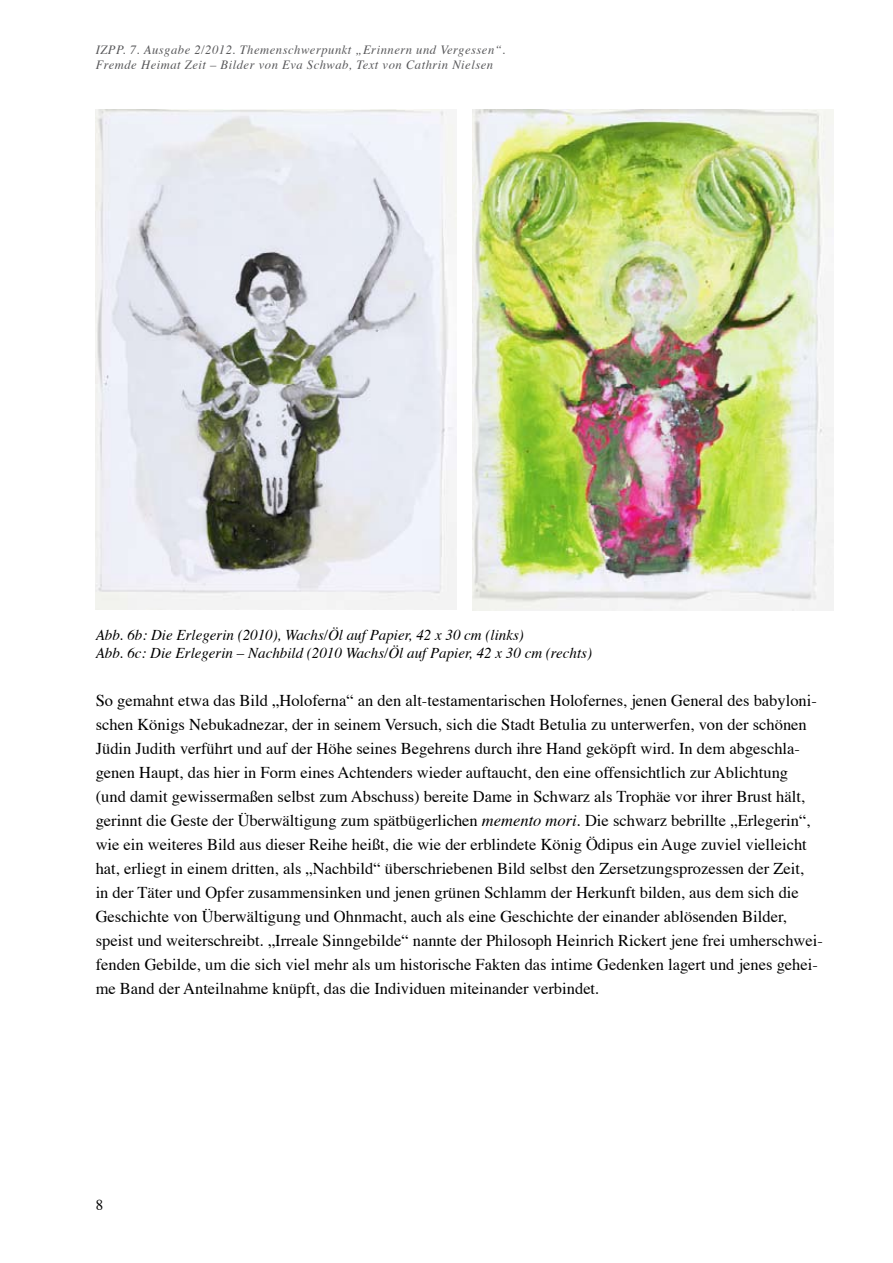
<style>
.page{position:relative;width:893px;height:1263px;background:#fff}
.page>*{position:absolute;margin:0;border:0;box-sizing:border-box;transform-origin:0 0}
.t1{font:16.5px/24px "Times";color:#000}
.t2{font:italic 15px/18px "Times";color:#000}
.t3{font:15px "Times";color:#000}
.t4{font:italic 12.6px/15px "Times";letter-spacing:.04em;color:#58585a}
.s1{font-style:italic}
</style>
<div class="page">
<img style="left:96px;top:109px;width:360px;height:501px">
<img style="left:473px;top:110px;width:360px;height:500px">
<p class="t4" style="left:96px;top:41px;width:411px">IZPP. 7. Ausgabe 2/2012. Themenschwerpunkt „Erinnern und Vergessen“.<br>Fremde Heimat Zeit – Bilder von Eva Schwab, Text von Cathrin Nielsen</p>
<p class="t2" style="left:96px;top:624px;width:498px">Abb. 6b: Die Erlegerin (2010), Wachs/Öl auf Papier, 42 x 30 cm (links)<br>Abb. 6c: Die Erlegerin – Nachbild (2010 Wachs/Öl auf Papier, 42 x 30 cm (rechts)</p>
<p class="t1" style="left:96px;top:687px;width:729px">So gemahnt etwa das Bild „Holoferna“ an den alt-testamentarischen Holofernes, jenen General des babyloni&shy;schen Königs Nebukadnezar, der in seinem Versuch, sich die Stadt Betulia zu unterwerfen, von der schönen Jüdin Judith verführt und auf der Höhe seines Begehrens durch ihre Hand geköpft wird. In dem abgeschla&shy;genen Haupt, das hier in Form eines Achtenders wieder auftaucht, den eine offensichtlich zur Ablichtung<br>(und damit gewissermaßen selbst zum Abschuss) bereite Dame in Schwarz als Trophäe vor ihrer Brust hält, gerinnt die Geste der Überwältigung zum spätbügerlichen <span class="s1">memento mori</span>. Die schwarz bebrillte „Erlegerin“, wie ein weiteres Bild aus dieser Reihe heißt, die wie der erblindete König Ödipus ein Auge zuviel vielleicht hat, erliegt in einem dritten, als „Nachbild“ überschriebenen Bild selbst den Zersetzungsprozessen der Zeit,<br>in der Täter und Opfer zusammensinken und jenen grünen Schlamm der Herkunft bilden, aus dem sich die Geschichte von Überwältigung und Ohnmacht, auch als eine Geschichte der einander ablösenden Bilder, speist und weiterschreibt. „Irreale Sinngebilde“ nannte der Philosoph Heinrich Rickert jene frei umherschwei&shy;fenden Gebilde, um die sich viel mehr als um historische Fakten das intime Gedenken lagert und jenes gehei&shy;me Band der Anteilnahme knüpft, das die Individuen miteinander verbindet.</p>
<p class="t3" style="left:96px;top:1191px;width:9px">8</p>
</div>
